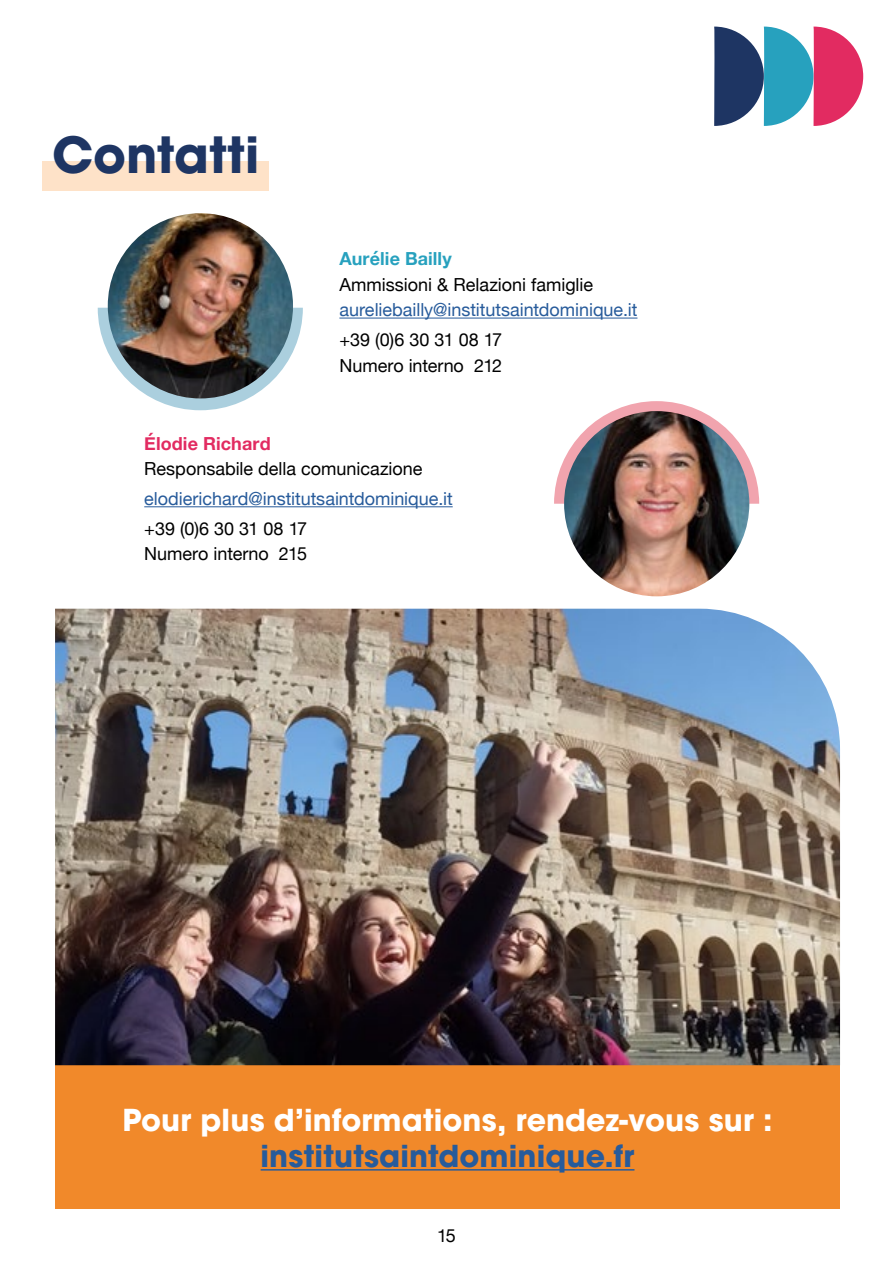
<style>
.page{position:relative;width:893px;height:1263px;background:#fff}
.page>*{position:absolute;margin:0;border:0;box-sizing:border-box;transform-origin:0 0}
.t1{font:700 49.5px "Avant Garde LT";color:#1e3563}
.t2{font:700 30px "Avant Garde LT";letter-spacing:.005em;color:#fff}
.t3{font:700 30px "Avant Garde LT";letter-spacing:.005em;color:#275b9b}
.t4{font:18px/25.5px "Helvetica Neue";color:#000}
.t5{font:18px "Helvetica Neue";color:#275b9b}
.t6{font:700 18px "Helvetica Neue";letter-spacing:.005em;color:#27a1be}
.t7{font:700 18px "Helvetica Neue";letter-spacing:.005em;color:#e22b61}
</style>
<div class="page">
<svg style="left:714px;top:27px;width:149px;height:99px"></svg>
<div style="left:55px;top:1065px;width:785px;height:144px;background:#f1892a"></div>
<hr style="left:261px;top:1169px;width:373px;height:1px;background:#275b9b">
<hr style="left:339px;top:318px;width:298px;height:1px;background:#275b9b">
<hr style="left:144px;top:506px;width:309px;height:1px;background:#275b9b">
<div style="left:43px;top:161px;width:226px;height:30px;background:#fee2c8"></div>
<svg style="left:98px;top:308px;width:205px;height:102px"></svg>
<img style="left:108px;top:213px;width:185px;height:185px;border-radius:93px">
<svg style="left:554px;top:401px;width:205px;height:103px"></svg>
<img style="left:564px;top:411px;width:185px;height:185px;border-radius:93px">
<img style="left:55px;top:609px;width:785px;height:456px">
<h1 class="t1" style="left:52px;top:123px;width:209px">Contatti</h1>
<p class="t6" style="left:339px;top:245px;width:114px">Aurélie Bailly</p>
<p class="t4" style="left:339px;top:273px;width:255px">Ammissioni &amp; Relazioni famiglie</p>
<p class="t5" style="left:339px;top:297px;width:300px">aureliebailly@institutsaintdominique.it</p>
<p class="t4" style="left:339px;top:328px;width:164px">+39 (0)6 30 31 08 17<br>Numero interno 212</p>
<p class="t7" style="left:144px;top:429px;width:128px">Élodie Richard</p>
<p class="t4" style="left:144px;top:457px;width:280px">Responsabile della comunicazione</p>
<p class="t5" style="left:144px;top:486px;width:310px">elodierichard@institutsaintdominique.it</p>
<p class="t4" style="left:144px;top:517px;width:164px">+39 (0)6 30 31 08 17<br>Numero interno 215</p>
<h2 class="t2" style="left:122px;top:1100px;width:652px">Pour plus d’informations, rendez-vous sur :</h2>
<h2 class="t3" style="left:261px;top:1136px;width:375px">institutsaintdominique.fr</h2>
<p class="t4" style="left:437px;top:1224px;width:20px">15</p>
</div>
